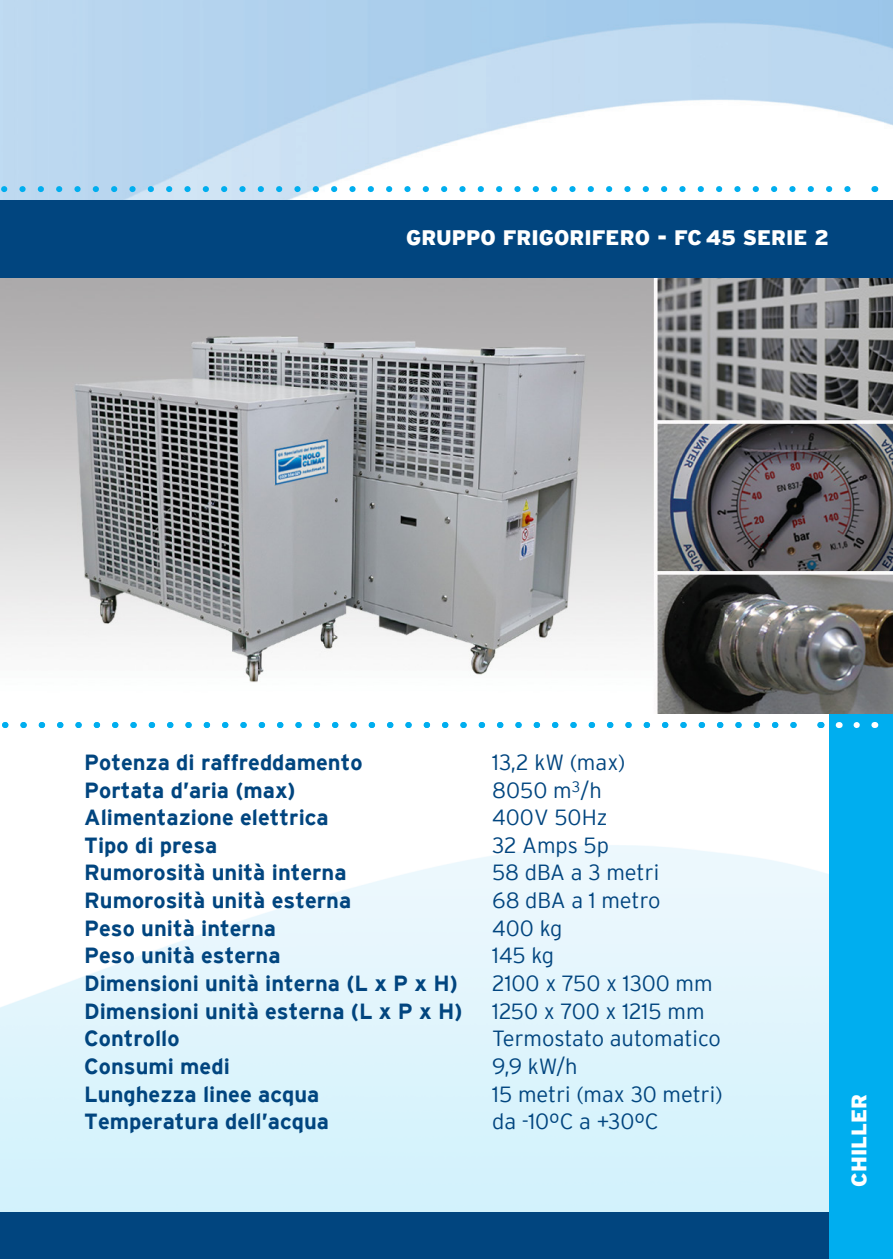
<style>
.page{position:relative;width:893px;height:1259px;background:#fff}
.page>*{position:absolute;margin:0;border:0;box-sizing:border-box;transform-origin:0 0}
.tech_vet{font:700 21.9px "Interstate";color:#01457f}
.tech_vet-2{font:300 21.9px "Interstate";color:#01457f}
.product_rechts{font:900 21px "Interstate";color:#fff}
</style>
<div class="page">
<img style="left:0;top:0;width:893px;height:200px">
<div style="left:0;top:1212px;width:893px;height:47px;background:#01457f"></div>
<div style="left:829px;top:278px;width:64px;height:981px;background:#00aeef"></div>
<svg style="left:0;top:186px;width:865px;height:6px"></svg>
<svg style="left:2px;top:722px;width:795px;height:6px"></svg>
<svg style="left:856px;top:722px;width:4px;height:6px"></svg>
<img style="left:0;top:278px;width:893px;height:435px">
<div style="left:0;top:200px;width:893px;height:78px;background:#01457f"></div>
<p class="product_rechts" style="left:406px;top:225px;width:424px">GRUPPO FRIGORIFERO - FC 45 SERIE 2</p>
<p class="tech_vet" style="left:84px;top:750px;width:280px">Potenza di raffreddamento</p>
<p class="tech_vet" style="left:84px;top:777px;width:213px">Portata d’aria (max)</p>
<p class="tech_vet" style="left:84px;top:805px;width:246px">Alimentazione elettrica</p>
<p class="tech_vet" style="left:84px;top:833px;width:135px">Tipo di presa</p>
<p class="tech_vet" style="left:84px;top:860px;width:264px">Rumorosità unità interna</p>
<p class="tech_vet" style="left:84px;top:888px;width:268px">Rumorosità unità esterna</p>
<p class="tech_vet" style="left:84px;top:916px;width:193px">Peso unità interna</p>
<p class="tech_vet" style="left:84px;top:943px;width:198px">Peso unità esterna</p>
<p class="tech_vet" style="left:84px;top:971px;width:375px">Dimensioni unità interna (L x P x H)</p>
<p class="tech_vet" style="left:84px;top:998px;width:380px">Dimensioni unità esterna (L x P x H)</p>
<p class="tech_vet" style="left:84px;top:1026px;width:97px">Controllo</p>
<p class="tech_vet" style="left:84px;top:1054px;width:147px">Consumi medi</p>
<p class="tech_vet" style="left:84px;top:1081px;width:237px">Lunghezza linee acqua</p>
<p class="tech_vet" style="left:84px;top:1109px;width:246px">Temperatura dell’acqua</p>
<p class="tech_vet-2" style="left:492px;top:750px;width:135px">13,2 kW (max)</p>
<p class="tech_vet-2" style="left:492px;top:777px;width:111px">8050 m<sup>3</sup>/h</p>
<p class="tech_vet-2" style="left:492px;top:805px;width:117px">400V 50Hz</p>
<p class="tech_vet-2" style="left:492px;top:833px;width:118px">32 Amps 5p</p>
<p class="tech_vet-2" style="left:492px;top:860px;width:168px">58 dBA a 3 metri</p>
<p class="tech_vet-2" style="left:492px;top:888px;width:170px">68 dBA a 1 metro</p>
<p class="tech_vet-2" style="left:492px;top:915px;width:72px">400 kg</p>
<p class="tech_vet-2" style="left:492px;top:943px;width:63px">145 kg</p>
<p class="tech_vet-2" style="left:492px;top:971px;width:222px">2100 x 750 x 1300 mm</p>
<p class="tech_vet-2" style="left:492px;top:998px;width:214px">1250 x 700 x 1215 mm</p>
<p class="tech_vet-2" style="left:492px;top:1026px;width:230px">Termostato automatico</p>
<p class="tech_vet-2" style="left:492px;top:1054px;width:87px">9,9 kW/h</p>
<p class="tech_vet-2" style="left:492px;top:1081px;width:232px">15 metri (max 30 metri)</p>
<p class="tech_vet-2" style="left:492px;top:1109px;width:168px">da -10ºC a +30ºC</p>
<p class="product_rechts" style="left:847px;top:1186px;width:94px;rotate:-90deg">CHILLER</p>
</div>
